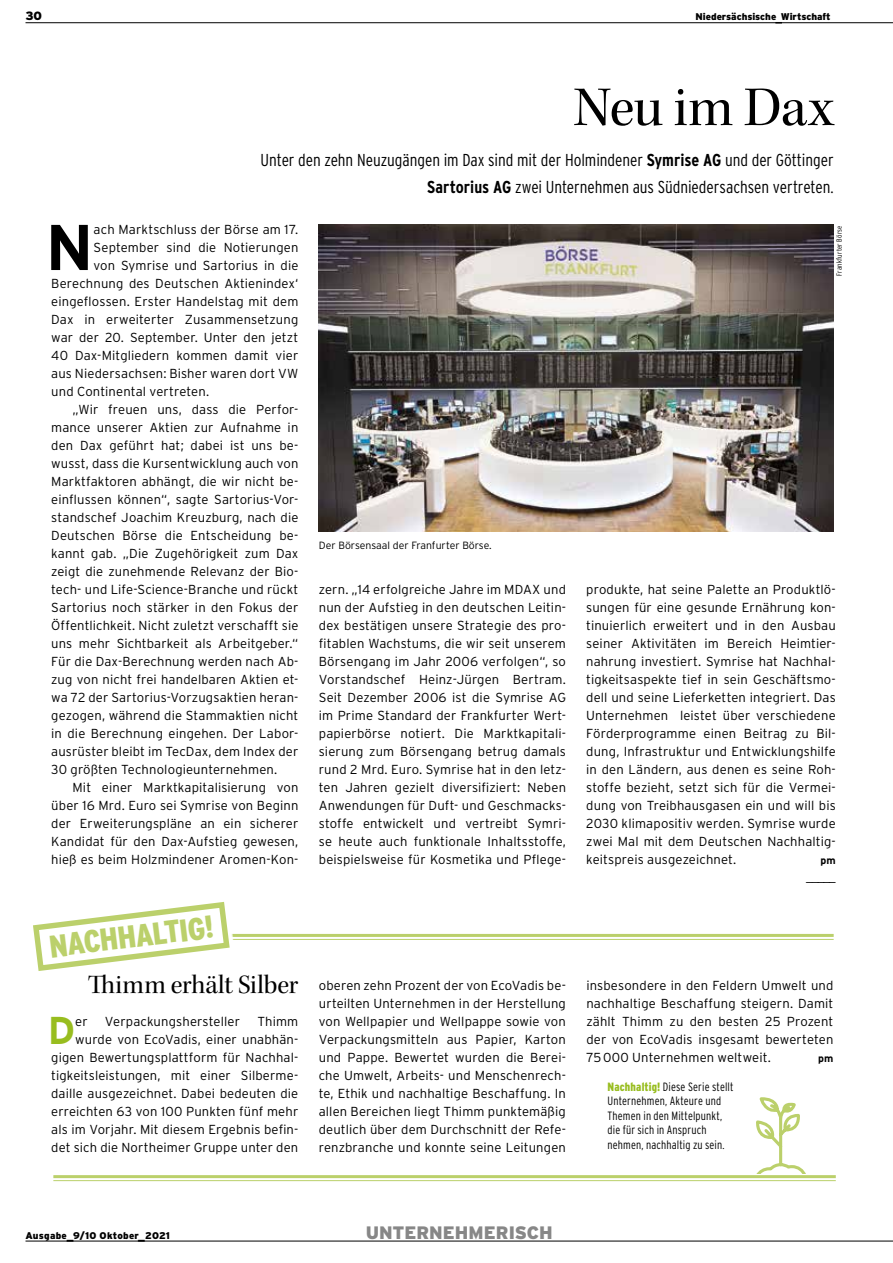
<style>
.page{position:relative;width:893px;height:1263px;background:#fff}
.page>*{position:absolute;margin:0;border:0;box-sizing:border-box;transform-origin:0 0}
.t1{font:700 64.5px "Interstate";color:#000}
.t2{font:57px "Kepler Std Subh";letter-spacing:-.015em;color:#000}
.t3{font:700 38.7px "Interstate";color:#98bd1f}
.t4{font:900 condensed 31.5px "Interstate";color:#bbd06b}
.t5{font:27px "Kepler Std Subh";letter-spacing:-.005em;color:#000}
.t6{font:900 18px "Interstate";color:#878787}
.t7{font:300 condensed 17.25px/27px "Interstate";letter-spacing:-.005em;color:#000;text-align:right}
.t8{font:300 13.05px/18px "Interstate";letter-spacing:.01em;color:#000;text-align:justify}
.t9{font:300 condensed 12px/14.4px "Interstate";letter-spacing:.01em;color:#000;scale:.96 1}
.t10{font:900 12px "Interstate";color:#000}
.t11{font:300 10.5px "Interstate";color:#000}
.t12{font:700 10.5px "Interstate";color:#000}
.t13{font:900 9.75px "Interstate";color:#000}
.t14{font:900 9.75px "Interstate";letter-spacing:.025em;color:#000}
.t15{font:300 condensed 7.5px "Interstate";letter-spacing:.025em;color:#000}
.s1{font-weight:700}
.s2{font-weight:900;color:#98bd1f}
.s3{font-size:13.5px}
</style>
<div class="page">
<img style="left:319px;top:224px;width:515px;height:307px">
<hr style="left:175px;top:934px;width:659px;height:3px;background:#bbd06b">
<hr style="left:175px;top:939px;width:659px;height:1px;background:#bbd06b">
<svg style="left:747px;top:1098px;width:68px;height:81px"></svg>
<div style="left:748px;top:1174px;width:66px;height:7px;background:#fafbf4"></div>
<svg style="left:33px;top:902px;width:202px;height:69px"></svg>
<hr style="left:53px;top:1175px;width:783px;height:3px;background:#bbd06b">
<hr style="left:53px;top:1180px;width:783px;height:1px;background:#bbd06b">
<hr style="left:26px;top:1241px;width:867px;height:1px;background:#000">
<hr style="left:26px;top:22px;width:867px;height:1px;background:#000">
<p class="t10" style="left:26px;top:9px;width:18px">30</p>
<p class="t13" style="left:695px;top:11px;width:137px">Niedersächsische Wirtschaft</p>
<h2 class="t2" style="left:574px;top:75px;width:262px">Neu im Dax</h2>
<h3 class="t7" style="left:261px;top:146px;width:575px">Unter den zehn Neuzugängen im Dax sind mit der Holmindener <span class="s1">Symrise AG</span> und der Göttinger<br><span class="s1">Sartorius AG</span> zwei Unternehmen aus Südniedersachsen vertreten.</h3>
<h1 class="t1" style="left:45px;top:208px;width:50px">N</h1>
<p class="t8" style="left:94px;top:220px;width:206px">ach Marktschluss der Börse am 17.</p>
<p class="t8" style="left:94px;top:238px;width:206px">September sind die Notierungen</p>
<p class="t8" style="left:94px;top:256px;width:206px">von Symrise und Sartorius in die</p>
<p class="t8" style="left:51px;top:274px;width:249px">Berechnung des Deutschen Aktienindex‘</p>
<p class="t8" style="left:51px;top:292px;width:249px">eingeflossen. Erster Handelstag mit dem</p>
<p class="t8" style="left:51px;top:310px;width:249px">Dax in erweiterter Zusammensetzung</p>
<p class="t8" style="left:51px;top:328px;width:249px">war der 20. September. Unter den jetzt</p>
<p class="t8" style="left:51px;top:346px;width:249px">40 Dax-Mitgliedern kommen damit vier</p>
<p class="t8" style="left:51px;top:364px;width:249px">aus Niedersachsen: Bisher waren dort VW</p>
<p class="t8" style="left:51px;top:382px;width:159px">und Continental vertreten.</p>
<p class="t8" style="left:72px;top:400px;width:227px">„Wir freuen uns, dass die Perfor-</p>
<p class="t8" style="left:51px;top:418px;width:249px">mance unserer Aktien zur Aufnahme in</p>
<p class="t8" style="left:51px;top:436px;width:249px">den Dax geführt hat; dabei ist uns be-</p>
<p class="t8" style="left:51px;top:454px;width:249px">wusst, dass die Kursentwicklung auch von</p>
<p class="t8" style="left:51px;top:472px;width:249px">Marktfaktoren abhängt, die wir nicht be-</p>
<p class="t8" style="left:51px;top:490px;width:249px">einflussen können“, sagte Sartorius-Vor-</p>
<p class="t8" style="left:51px;top:508px;width:249px">standschef Joachim Kreuzburg, nach die</p>
<p class="t8" style="left:51px;top:526px;width:249px">Deutschen Börse die Entscheidung be-</p>
<p class="t8" style="left:51px;top:544px;width:249px">kannt gab. „Die Zugehörigkeit zum Dax</p>
<p class="t8" style="left:51px;top:562px;width:249px">zeigt die zunehmende Relevanz der Bio-</p>
<p class="t8" style="left:51px;top:580px;width:249px">tech- und Life-Science-Branche und rückt</p>
<p class="t8" style="left:51px;top:598px;width:249px">Sartorius noch stärker in den Fokus der</p>
<p class="t8" style="left:51px;top:616px;width:249px">Öffentlichkeit. Nicht zuletzt verschafft sie</p>
<p class="t8" style="left:51px;top:634px;width:249px">uns mehr Sichtbarkeit als Arbeitgeber.“</p>
<p class="t8" style="left:51px;top:652px;width:249px">Für die Dax-Berechnung werden nach Ab-</p>
<p class="t8" style="left:51px;top:670px;width:249px">zug von nicht frei handelbaren Aktien et-</p>
<p class="t8" style="left:51px;top:688px;width:249px">wa 72 der Sartorius-Vorzugsaktien heran-</p>
<p class="t8" style="left:51px;top:706px;width:249px">gezogen, während die Stammaktien nicht</p>
<p class="t8" style="left:51px;top:724px;width:249px">in die Berechnung eingehen. Der Labor-</p>
<p class="t8" style="left:51px;top:742px;width:249px">ausrüster bleibt im TecDax, dem Index der</p>
<p class="t8" style="left:51px;top:760px;width:228px">30 größten Technologieunternehmen.</p>
<p class="t8" style="left:72px;top:778px;width:227px">Mit einer Marktkapitalisierung von</p>
<p class="t8" style="left:51px;top:796px;width:249px">über 16 Mrd. Euro sei Symrise von Beginn</p>
<p class="t8" style="left:51px;top:814px;width:249px">der Erweiterungspläne an ein sicherer</p>
<p class="t8" style="left:51px;top:832px;width:249px">Kandidat für den Dax-Aufstieg gewesen,</p>
<p class="t8" style="left:51px;top:850px;width:249px">hieß es beim Holzmindener Aromen-Kon-</p>
<h3 class="t4" style="left:47px;top:927px;width:167px;rotate:-7deg">NACHHALTIG!</h3>
<h3 class="t5" style="left:88px;top:969px;width:212px">Thimm erhält Silber</h3>
<h3 class="t3" style="left:48px;top:1007px;width:29px">D</h3>
<p class="t8" style="left:75px;top:1012px;width:14px">er</p>
<p class="t8" style="left:105px;top:1012px;width:137px">Verpackungshersteller</p>
<p class="t8" style="left:51px;top:1012px;width:249px;text-align:right">Thimm<br>wurde von EcoVadis, einer unabhän&shy;gigen Bewertungsplattform für Nachhal&shy;tigkeitsleistungen, mit einer Silberme&shy;daille ausgezeichnet. Dabei bedeuten die erreichten 63 von 100 Punkten fünf mehr als im Vorjahr. Mit diesem Ergebnis befin&shy;det sich die Northeimer Gruppe unter den</p>
<p class="t15" style="left:835px;top:276px;width:52px;rotate:-90deg">Frankfurter Börse</p>
<p class="t11" style="left:319px;top:538px;width:174px">Der Börsensaal der Franfurter Börse.</p>
<p class="t8" style="left:319px;top:580px;width:249px">zern. „14 erfolgreiche Jahre im MDAX und nun der Aufstieg in den deutschen Leitin&shy;dex bestätigen unsere Strategie des pro&shy;fitablen Wachstums, die wir seit unserem Börsengang im Jahr 2006 verfolgen“, so Vorstandschef Heinz-Jürgen Bertram.<br>Seit Dezember 2006 ist die Symrise AG im Prime Standard der Frankfurter Wert&shy;papierbörse notiert. Die Marktkapitali&shy;sierung zum Börsengang betrug damals rund 2 Mrd. Euro. Symrise hat in den letz&shy;ten Jahren gezielt diversifiziert: Neben Anwendungen für Duft- und Geschmacks&shy;stoffe entwickelt und vertreibt Symri&shy;se heute auch funktionale Inhaltsstoffe, beispielsweise für Kosmetika und Pflege-</p>
<p class="t8" style="left:586px;top:580px;width:251px">produkte, hat seine Palette an Produktlö&shy;sungen für eine gesunde Ernährung kon&shy;tinuierlich erweitert und in den Ausbau seiner Aktivitäten im Bereich Heimtier&shy;nahrung investiert. Symrise hat Nachhal&shy;tigkeitsaspekte tief in sein Geschäftsmo&shy;dell und seine Lieferketten integriert. Das Unternehmen leistet über verschiedene Förderprogramme einen Beitrag zu Bil&shy;dung, Infrastruktur und Entwicklungshilfe in den Ländern, aus denen es seine Roh&shy;stoffe bezieht, setzt sich für die Vermei&shy;dung von Treibhausgasen ein und will bis 2030 klimapositiv werden. Symrise wurde zwei Mal mit dem Deutschen Nachhaltig&shy;keitspreis ausgezeichnet.</p>
<p class="t12" style="left:820px;top:854px;width:17px">pm</p>
<p class="t8" style="left:806px;top:867px;width:31px">_____</p>
<p class="t8" style="left:319px;top:976px;width:249px">oberen zehn Prozent der von EcoVadis be&shy;urteilten Unternehmen in der Herstellung von Wellpapier und Wellpappe sowie von Verpackungsmitteln aus Papier, Karton und Pappe. Bewertet wurden die Berei&shy;che Umwelt, Arbeits- und Menschenrech&shy;te, Ethik und nachhaltige Beschaffung. In allen Bereichen liegt Thimm punktemäßig deutlich über dem Durchschnitt der Refe&shy;renzbranche und konnte seine Leitungen</p>
<p class="t8" style="left:586px;top:976px;width:249px">insbesondere in den Feldern Umwelt und nachhaltige Beschaffung steigern. Damit zählt Thimm zu den besten 25 Prozent der von EcoVadis insgesamt bewerteten 75000 Unternehmen weltweit.</p>
<p class="t12" style="left:818px;top:1052px;width:17px">pm</p>
<p class="t9" style="left:608px;top:1079px;width:133px"><span class="s2">Nachhaltig!</span> Diese Serie stellt<br>Unternehmen, Akteure und<br>Themen in den Mittelpunkt, die für sich in Anspruch nehmen, nachhaltig zu sein.</p>
<p class="t14" style="left:26px;top:1230px;width:146px">Ausgabe<span class="s3">_</span>9/10 Oktober<span class="s3">_</span>2021</p>
<h3 class="t6" style="left:366px;top:1221px;width:189px">UNTERNEHMERISCH</h3>
</div>
